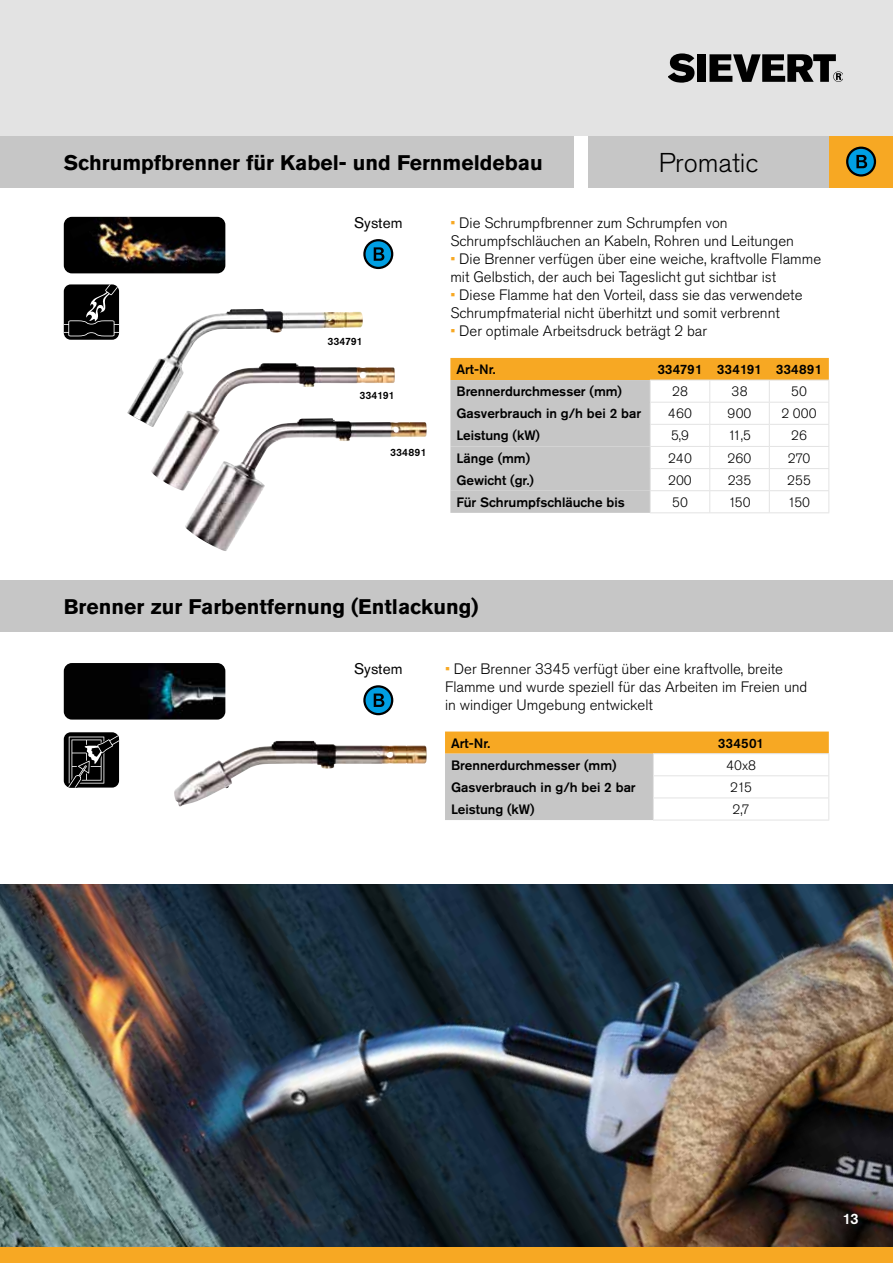
<style>
.page{position:relative;width:893px;height:1263px;background:#fff}
.page>*{position:absolute;margin:0;border:0;box-sizing:border-box;transform-origin:0 0}
.t1{font:300 27px "Akzidenz Grotesk Std";color:#000}
.t2{font:700 21px "Akzidenz Grotesk Std";color:#000}
.t3{font:15.3px "Akzidenz Grotesk Std";color:#000}
.t4{font:300 15px/18px "Akzidenz Grotesk Std";color:#000}
.t5{font:500 15px "Akzidenz Grotesk Std";color:#fff}
.t6{font:500 13.5px "Akzidenz Grotesk Std";color:#000}
.t7{font:300 13.5px "Akzidenz Grotesk Std";color:#000}
.t8{font:500 13.5px "Akzidenz Grotesk Std";letter-spacing:.02em;color:#000}
.t9{font:500 10.5px "Akzidenz Grotesk Std";letter-spacing:.02em;color:#000}
.s1{color:#f7a823}
</style>
<div class="page">
<div style="left:0;top:0;width:893px;height:136px;background:#e3e3e3"></div>
<svg style="left:669px;top:53px;width:25px;height:30px"></svg>
<div style="left:697px;top:54px;width:9px;height:28px;background:#000"></div>
<svg style="left:709px;top:54px;width:134px;height:28px"></svg>
<img style="left:0;top:885px;width:893px;height:363px">
<img style="left:151px;top:367px;width:244px;height:124px">
<div style="left:0;top:137px;width:574px;height:51px;background:#c6c6c6"></div>
<div style="left:0;top:581px;width:893px;height:51px;background:#c6c6c6"></div>
<svg style="left:450px;top:358px;width:379px;height:155px"></svg>
<hr style="left:769px;top:512px;width:60px;height:1px;background:#e3e3e3">
<svg style="left:445px;top:731px;width:384px;height:89px"></svg>
<hr style="left:653px;top:797px;width:176px;height:1px;background:#e3e3e3">
<hr style="left:653px;top:820px;width:176px;height:1px;background:#e3e3e3">
<svg style="left:364px;top:240px;width:28px;height:28px"></svg>
<div style="left:363px;top:239px;width:30px;height:30px;border:2px solid #000;border-radius:50%"></div>
<svg style="left:374px;top:247px;width:10px;height:14px"></svg>
<svg style="left:364px;top:686px;width:28px;height:28px"></svg>
<div style="left:363px;top:685px;width:30px;height:30px;border:2px solid #000;border-radius:50%"></div>
<svg style="left:374px;top:693px;width:10px;height:14px"></svg>
<div style="left:588px;top:136px;width:241px;height:51px;background:#c6c6c6"></div>
<div style="left:829px;top:136px;width:64px;height:51px;background:#f7a823"></div>
<svg style="left:847px;top:148px;width:28px;height:27px"></svg>
<div style="left:846px;top:147px;width:30px;height:30px;border:2px solid #000;border-radius:50%"></div>
<svg style="left:856px;top:155px;width:11px;height:13px"></svg>
<svg style="left:64px;top:284px;width:55px;height:56px"></svg>
<svg style="left:64px;top:284px;width:55px;height:52px;background:#1e1e1e"></svg>
<img style="left:64px;top:217px;width:161px;height:56px">
<img style="left:127px;top:309px;width:236px;height:118px">
<div style="left:64px;top:732px;width:55px;height:55px;background:#000;border-radius:7px"></div>
<svg style="left:67px;top:735px;width:52px;height:53px"></svg>
<img style="left:64px;top:663px;width:161px;height:57px">
<div style="left:0;top:1248px;width:893px;height:15px;background:#f7a823"></div>
<img style="left:174px;top:741px;width:253px;height:66px">
<img style="left:185px;top:418px;width:242px;height:133px">
<h2 class="t2" style="left:64px;top:150px;width:481px">Schrumpfbrenner für Kabel- und Fernmeldebau</h2>
<h1 class="t1" style="left:659px;top:147px;width:101px">Promatic</h1>
<p class="t3" style="left:354px;top:214px;width:50px">System</p>
<p class="t9" style="left:328px;top:335px;width:37px">334791</p>
<p class="t9" style="left:360px;top:389px;width:37px">334191</p>
<p class="t9" style="left:390px;top:445px;width:38px">334891</p>
<p class="t4" style="left:450px;top:214px;width:345px"><span class="s1">•</span> Die Schrumpfbrenner zum Schrumpfen von<br>Schrumpfschläuchen an Kabeln, Rohren und Leitungen</p>
<p class="t4" style="left:450px;top:250px;width:372px"><span class="s1">•</span> Die Brenner verfügen über eine weiche, kraftvolle Flamme mit Gelbstich, der auch bei Tageslicht gut sichtbar ist</p>
<p class="t4" style="left:450px;top:286px;width:354px"><span class="s1">•</span> Diese Flamme hat den Vorteil, dass sie das verwendete<br>Schrumpfmaterial nicht überhitzt und somit verbrennt</p>
<p class="t4" style="left:450px;top:322px;width:258px"><span class="s1">•</span> Der optimale Arbeitsdruck beträgt 2 bar</p>
<p class="t6" style="left:456px;top:361px;width:41px">Art-Nr.</p>
<p class="t8" style="left:657px;top:361px;width:167px">334791 334191 334891</p>
<p class="t6" style="left:456px;top:383px;width:167px">Brennerdurchmesser (mm)</p>
<p class="t7" style="left:672px;top:384px;width:17px">28</p>
<p class="t7" style="left:731px;top:384px;width:18px">38</p>
<p class="t7" style="left:791px;top:384px;width:17px">50</p>
<p class="t6" style="left:456px;top:405px;width:186px">Gasverbrauch in g/h bei 2 bar</p>
<p class="t7" style="left:668px;top:406px;width:26px">460</p>
<p class="t7" style="left:728px;top:406px;width:25px">900</p>
<p class="t7" style="left:782px;top:406px;width:36px">2 000</p>
<p class="t6" style="left:456px;top:427px;width:85px">Leistung (kW)</p>
<p class="t7" style="left:671px;top:428px;width:19px">5,9</p>
<p class="t7" style="left:728px;top:428px;width:25px">11,5</p>
<p class="t7" style="left:791px;top:428px;width:17px">26</p>
<p class="t6" style="left:456px;top:450px;width:75px">Länge (mm)</p>
<p class="t7" style="left:668px;top:450px;width:25px">240</p>
<p class="t7" style="left:728px;top:450px;width:25px">260</p>
<p class="t7" style="left:788px;top:450px;width:24px">270</p>
<p class="t6" style="left:456px;top:472px;width:79px">Gewicht (gr.)</p>
<p class="t7" style="left:668px;top:472px;width:25px">200</p>
<p class="t7" style="left:728px;top:472px;width:25px">235</p>
<p class="t7" style="left:787px;top:472px;width:25px">255</p>
<p class="t6" style="left:456px;top:494px;width:170px">Für Schrumpfschläuche bis</p>
<p class="t7" style="left:672px;top:495px;width:17px">50</p>
<p class="t7" style="left:728px;top:495px;width:24px">150</p>
<p class="t7" style="left:788px;top:495px;width:24px">150</p>
<h2 class="t2" style="left:64px;top:595px;width:416px">Brenner zur Farbentfernung (Entlackung)</h2>
<p class="t3" style="left:354px;top:660px;width:50px">System</p>
<p class="t4" style="left:445px;top:660px;width:364px"><span class="s1">•</span> Der Brenner 3345 verfügt über eine kraftvolle, breite<br>Flamme und wurde speziell für das Arbeiten im Freien und in windiger Umgebung entwickelt</p>
<p class="t6" style="left:451px;top:735px;width:41px">Art-Nr.</p>
<p class="t6" style="left:718px;top:735px;width:48px">334501</p>
<p class="t6" style="left:451px;top:757px;width:167px">Brennerdurchmesser (mm)</p>
<p class="t7" style="left:726px;top:757px;width:32px">40x8</p>
<p class="t6" style="left:451px;top:779px;width:186px">Gasverbrauch in g/h bei 2 bar</p>
<p class="t7" style="left:730px;top:780px;width:23px">215</p>
<p class="t6" style="left:451px;top:801px;width:85px">Leistung (kW)</p>
<p class="t7" style="left:732px;top:802px;width:19px">2,7</p>
<p class="t5" style="left:843px;top:1209px;width:17px">13</p>
</div>
